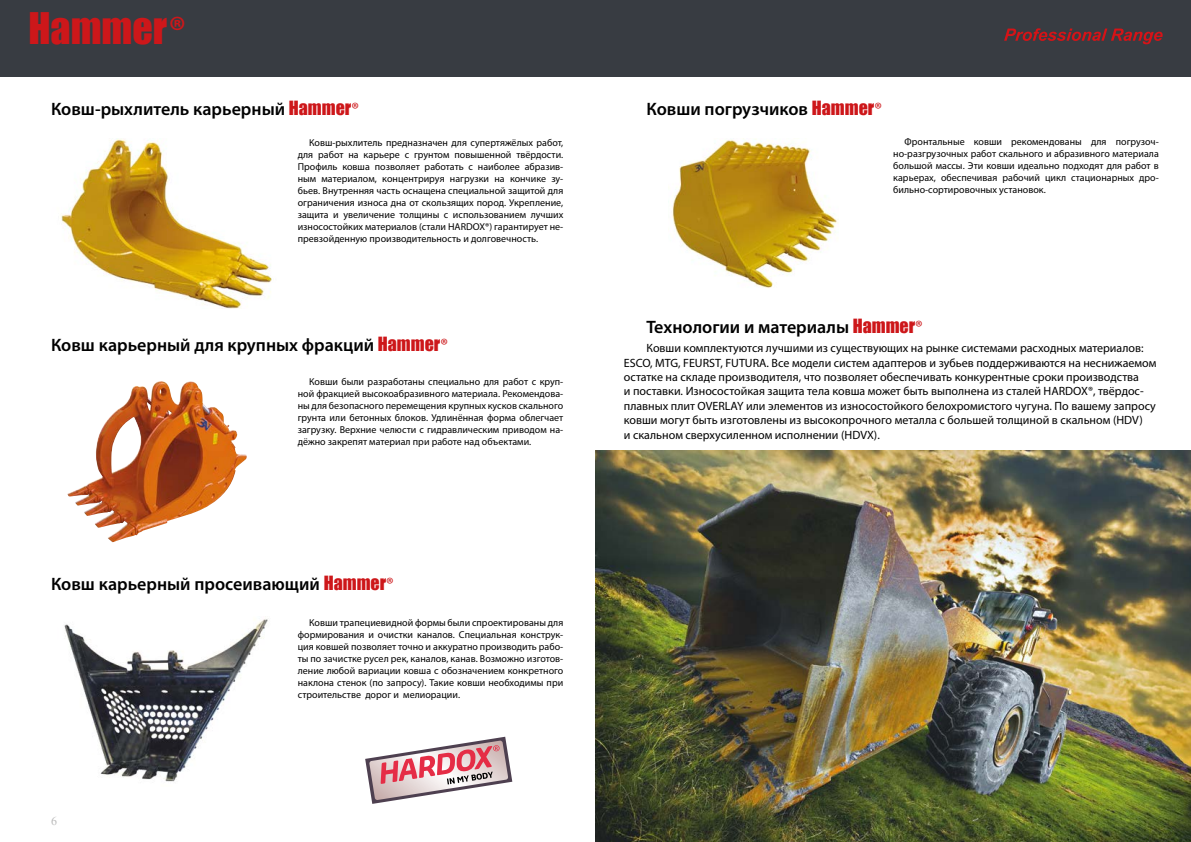
<style>
.page{position:relative;width:1191px;height:842px;background:#fff}
.page>*{position:absolute;margin:0;border:0;box-sizing:border-box;transform-origin:0 0}
.t1{font:40px "Impact";color:#cd171a}
.t2{font:600 18px "Myriad Pro";color:#000}
.t3{font:12px/14.4px "Myriad Pro";color:#000}
.t4{font:12px "Times New Roman";color:#bcbcbc}
.t5{font:10px/12px "Myriad Pro";color:#000;text-align:justify}
.s1{font-family:"Myriad Pro";font-weight:600;font-style:italic}
.s2{font-family:"Impact";font-weight:400;color:#cd171a}
.s3{font-weight:400;color:#cd171a}
</style>
<div class="page">
<div style="left:0;top:0;width:1191px;height:77px;background:#383c42"></div>
<svg style="left:1004px;top:28px;width:158px;height:16px"></svg>
<img style="left:61px;top:138px;width:211px;height:171px">
<img style="left:668px;top:138px;width:170px;height:150px">
<img style="left:67px;top:381px;width:180px;height:162px">
<img style="left:64px;top:619px;width:204px;height:163px">
<img style="left:595px;top:450px;width:596px;height:392px">
<svg style="left:365px;top:737px;width:147px;height:67px"></svg>
<h1 class="t1" style="left:28px;top:-3px;width:156px">Hammer<span class="s1">®</span></h1>
<h2 class="t2" style="left:51px;top:97px;width:309px">Ковш-рыхлитель карьерный <span class="s2">Hammer</span><span class="s3">®</span></h2>
<h2 class="t2" style="left:646px;top:97px;width:237px">Ковши погрузчиков <span class="s2">Hammer</span><span class="s3">®</span></h2>
<p class="t5" style="left:298px;top:136px;width:267px;text-indent:11px">Ковш-рыхлитель предназначен для супертяжёлых работ, для работ на карьере с грунтом повышенной твёрдости.<br>Профиль ковша позволяет работать с наиболее абразив&shy;ным материалом, концентрируя нагрузки на кончике зу&shy;бьев. Внутренняя часть оснащена специальной защитой для ограничения износа дна от скользящих пород. Укрепление, защита и увеличение толщины с использованием лучших износостойких материалов (стали HARDOX®) гарантирует не&shy;превзойденную производительность и долговечность.</p>
<p class="t5" style="left:893px;top:136px;width:267px;text-indent:11px">Фронтальные ковши рекомендованы для погрузоч&shy;но-разгрузочных работ скального и абразивного материала большой массы. Эти ковши идеально подходят для работ в карьерах, обеспечивая рабочий цикл стационарных дро&shy;бильно-сортировочных установок.</p>
<h2 class="t2" style="left:51px;top:334px;width:398px">Ковш карьерный для крупных фракций <span class="s2">Hammer</span><span class="s3">®</span></h2>
<p class="t5" style="left:298px;top:375px;width:267px;text-indent:11px">Ковши были разработаны специально для работ с круп&shy;ной фракцией высокоабразивного материала. Рекомендова&shy;ны для безопасного перемещения крупных кусков скального грунта или бетонных блоков. Удлинённая форма облегчает загрузку. Верхние челюсти с гидравлическим приводом на&shy;дёжно закрепят материал при работе над объектами.</p>
<h2 class="t2" style="left:51px;top:572px;width:344px">Ковш карьерный просеивающий <span class="s2">Hammer</span><span class="s3">®</span></h2>
<p class="t4" style="left:51px;top:813px;width:7px">6</p>
<p class="t5" style="left:298px;top:616px;width:267px;text-indent:11px">Ковши трапециевидной формы были спроектированы для формирования и очистки каналов. Специальная конструк&shy;ция ковшей позволяет точно и аккуратно производить рабо&shy;ты по зачистке русел рек, каналов, канав. Возможно изготов&shy;ление любой вариации ковша с обозначением конкретного наклона стенок (по запросу). Такие ковши необходимы при строительстве дорог и мелиорации.</p>
<h2 class="t2" style="left:646px;top:316px;width:278px">Технологии и материалы <span class="s2">Hammer</span><span class="s3">®</span></h2>
<p class="t3" style="left:624px;top:341px;width:534px;text-indent:23px">Ковши комплектуются лучшими из существующих на рынке системами расходных материалов:<br>ESCO, MTG, FEURST, FUTURA. Все модели систем адаптеров и зубьев поддерживаются на неснижаемом остатке на складе производителя, что позволяет обеспечивать конкурентные сроки производства<br>и поставки. Износостойкая защита тела ковша может быть выполнена из сталей HARDOX®, твёрдос&shy;плавных плит OVERLAY или элементов из износостойкого белохромистого чугуна. По вашему запросу ковши могут быть изготовлены из высокопрочного металла с большей толщиной в скальном (HDV)<br>и скальном сверхусиленном исполнении (HDVX).</p>
</div>
